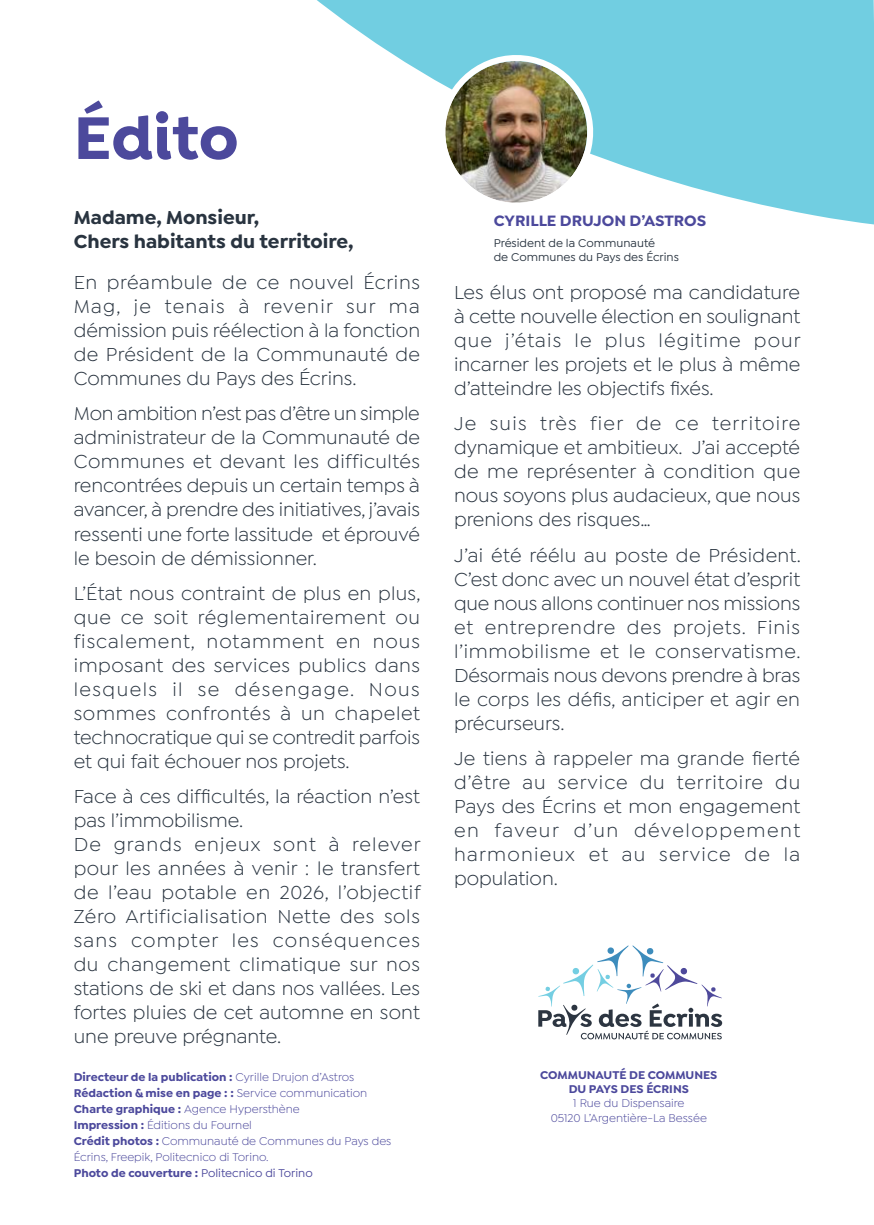
<style>
.page{position:relative;width:874px;height:1225px;background:#fff}
.page>*{position:absolute;margin:0;border:0;box-sizing:border-box;transform-origin:0 0}
.t1{font:700 64px "Isidora Alt";color:#4c499c}
.t2{font:20px/24px "Isidora Sans";color:#293440;text-align:justify}
.t3{font:20px/24px "Isidora Sans";letter-spacing:.02em;color:#293440}
.t4{font:700 20px/24px "Isidora Sans";color:#293440}
.t5{font:700 16px "Isidora Sans";color:#4c499c}
.t6{font:12px/16px "Isidora Sans";color:#4c499c;text-align:center}
.t7{font:500 12px/14.4px "Isidora Sans";color:#293440}
.t8{font:700 12px/14.4px "Isidora Sans";color:#4c499c;text-align:center}
.s1{font-weight:700}
.s2{font-weight:500}
</style>
<div class="page">
<svg style="left:317px;top:0;width:556px;height:225px;fill:#71cee1"></svg>
<img style="left:428px;top:44px;width:176px;height:169px">
<svg style="left:538px;top:945px;width:183px;height:94px"></svg>
<h1 class="t1" style="left:74px;top:98px;width:166px">Édito</h1>
<p class="t4" style="left:74px;top:205px;width:281px">Madame, Monsieur,<br>Chers habitants du territoire,</p>
<p class="t2" style="left:74px;top:270px;width:348px">En préambule de ce nouvel Écrins Mag, je tenais à revenir sur ma démission puis réélection à la fonction de Président de la Communauté de Communes du Pays des Écrins.</p>
<p class="t2" style="left:74px;top:402px;width:347px">Mon ambition n’est pas d’être un simple administrateur de la Communauté de Communes et devant les difficultés rencontrées depuis un certain temps à avancer, à prendre des initiatives, j’avais ressenti une forte lassitude et éprouvé le besoin de démissionner.</p>
<p class="t2" style="left:74px;top:581px;width:348px">L’État nous contraint de plus en plus, que ce soit réglementairement ou fiscalement, notamment en nous imposant des services publics dans lesquels il se désengage. Nous sommes confrontés à un chapelet technocratique qui se contredit parfois et qui fait échouer nos projets.</p>
<p class="t3" style="left:74px;top:784px;width:348px">Face à ces difficultés, la réaction n’est pas l’immobilisme.<br>De grands enjeux sont à relever pour les années à venir : le transfert de l’eau potable en 2026, l’objectif Zéro Artificialisation Nette des sols sans compter les conséquences du changement climatique sur nos stations de ski et dans nos vallées. Les fortes pluies de cet automne en sont une preuve prégnante.</p>
<p class="t6" style="left:74px;top:1068px;width:319px;text-align:left"><span class="s1">Directeur de la publication :</span> Cyrille Drujon d’Astros <span class="s1">Rédaction &amp; mise en page : :</span> Service communication <span class="s1">Charte graphique :</span> Agence Hypersthène<br><span class="s1">Impression :</span> Éditions du Fournel<br><span class="s1">Crédit photos :</span> Communauté de Communes du Pays des Écrins, Freepik, Politecnico di Torino.<br><span class="s1">Photo de couverture :</span> <span class="s2">Politecnico di Torino</span></p>
<p class="t5" style="left:493px;top:211px;width:214px">CYRILLE DRUJON D’ASTROS</p>
<p class="t7" style="left:493px;top:235px;width:186px">Président de la Communauté<br>de Communes du Pays des Écrins</p>
<p class="t2" style="left:454px;top:280px;width:348px">Les élus ont proposé ma candidature à cette nouvelle élection en soulignant que j’étais le plus légitime pour incarner les projets et le plus à même d’atteindre les objectifs fixés.</p>
<p class="t2" style="left:454px;top:411px;width:347px">Je suis très fier de ce territoire dynamique et ambitieux. J’ai accepté de me représenter à condition que nous soyons plus audacieux, que nous prenions des risques…</p>
<p class="t2" style="left:454px;top:543px;width:348px">J’ai été réélu au poste de Président.<br>C’est donc avec un nouvel état d’esprit que nous allons continuer nos missions et entreprendre des projets. Finis l’immobilisme et le conservatisme.<br>Désormais nous devons prendre à bras le corps les défis, anticiper et agir en précurseurs.</p>
<p class="t2" style="left:454px;top:746px;width:347px">Je tiens à rappeler ma grande fierté d’être au service du territoire du Pays des Écrins et mon engagement en faveur d’un développement harmonieux et au service de la population.</p>
<p class="t8" style="left:540px;top:1067px;width:178px">COMMUNAUTÉ DE COMMUNES<br>DU PAYS DES ÉCRINS</p>
<p class="t6" style="left:550px;top:1096px;width:158px;line-height:14.4px">1 Rue du Dispensaire<br>05120 L’Argentière-La Bessée</p>
</div>
